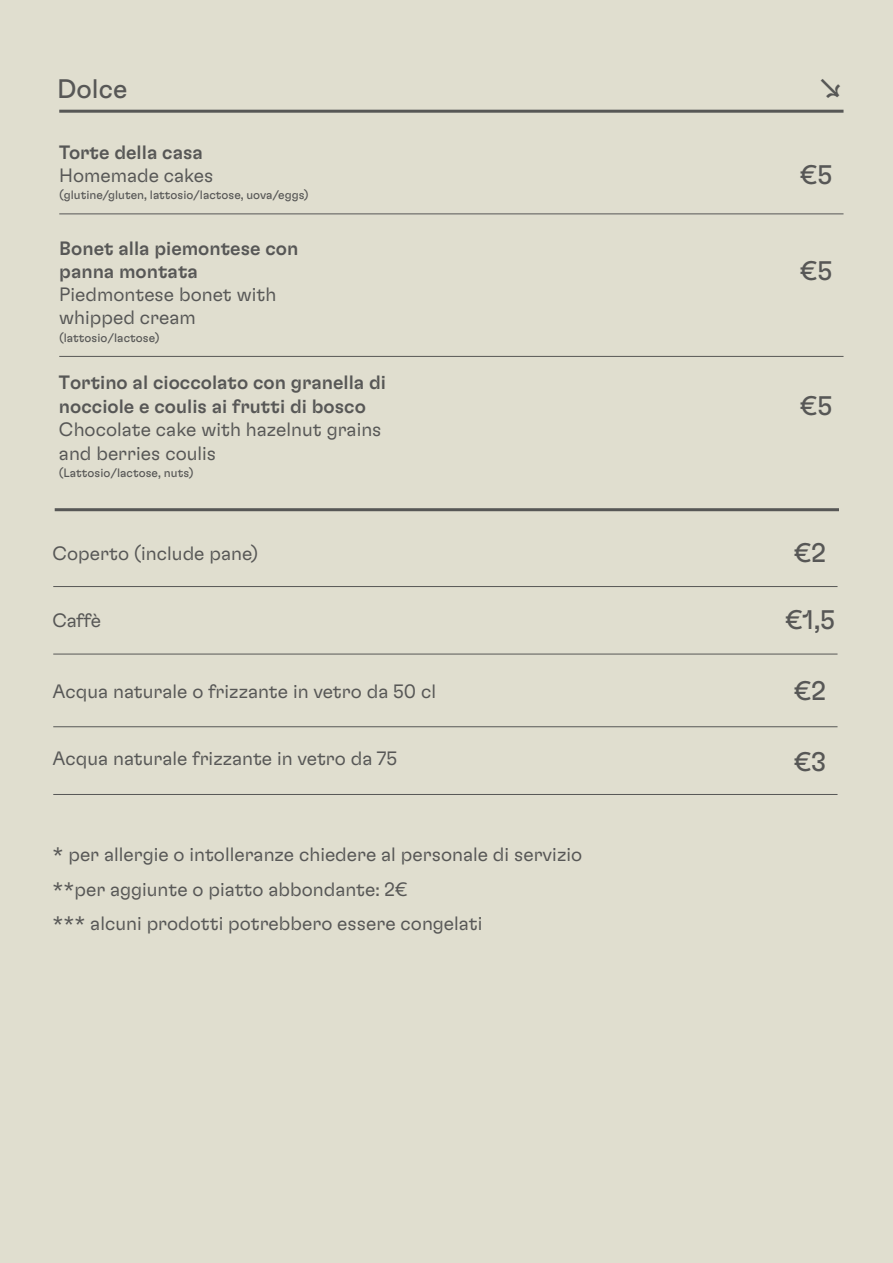
<style>
.page{position:relative;width:893px;height:1263px;background:#e0decf}
.page>*{position:absolute;margin:0;border:0;box-sizing:border-box;transform-origin:0 0}
.t1{font:26.85px "GT Flexa";color:#575756}
.t2{font:500 26.85px "GT Flexa";color:#575756}
.t3{font:300 19.35px/34px "GT Flexa";color:#575756}
.t4{font:500 19.35px/23.2px "GT Flexa";color:#575756}
.t5{font:12.15px "GT Flexa";color:#575756}
</style>
<div class="page">
<hr style="left:55px;top:508px;width:784px;height:3px;background:#575756">
<hr style="left:53px;top:586px;width:784px;height:1px;background:#575756">
<hr style="left:53px;top:654px;width:784px;height:1px;background:#575756">
<hr style="left:53px;top:726px;width:784px;height:1px;background:#575756">
<hr style="left:53px;top:794px;width:784px;height:1px;background:#575756">
<hr style="left:59px;top:110px;width:784px;height:3px;background:#575756">
<hr style="left:59px;top:214px;width:784px;height:1px;background:#575756">
<hr style="left:59px;top:356px;width:784px;height:1px;background:#575756">
<h1 class="t1" style="left:57px;top:72px;width:72px">Dolce</h1>
<p class="t4" style="left:59px;top:139px;width:145px">Torte della casa</p>
<p class="t3" style="left:59px;top:157px;width:156px">Homemade cakes</p>
<p class="t5" style="left:59px;top:188px;width:251px">(glutine/gluten, lattosio/lactose, uova/eggs)</p>
<p class="t4" style="left:59px;top:235px;width:241px">Bonet alla piemontese con panna montata</p>
<p class="t3" style="left:59px;top:282px;width:219px;line-height:23.2px">Piedmontese bonet with whipped cream</p>
<p class="t5" style="left:59px;top:330px;width:102px">(lattosio/lactose)</p>
<p class="t4" style="left:59px;top:370px;width:329px">Tortino al cioccolato con granella di nocciole e coulis ai frutti di bosco</p>
<p class="t3" style="left:59px;top:417px;width:324px;line-height:23.5px">Chocolate cake with hazelnut grains and berries coulis</p>
<p class="t5" style="left:59px;top:465px;width:136px">(Lattosio/lactose, nuts)</p>
<p class="t3" style="left:53px;top:536px;width:207px">Coperto (include pane)</p>
<p class="t3" style="left:53px;top:602px;width:50px">Caffè</p>
<p class="t3" style="left:53px;top:673px;width:385px">Acqua naturale o frizzante in vetro da 50 cl</p>
<p class="t3" style="left:53px;top:741px;width:346px">Acqua naturale frizzante in vetro da 75</p>
<p class="t3" style="left:53px;top:837px;width:531px">* per allergie o intolleranze chiedere al personale di servizio **per aggiunte o piatto abbondante: 2€<br>*** alcuni prodotti potrebbero essere congelati</p>
<h1 class="t2" style="left:820px;top:72px;width:23px">↘</h1>
<h1 class="t1" style="left:800px;top:158px;width:33px">€5</h1>
<h1 class="t1" style="left:800px;top:254px;width:33px">€5</h1>
<h1 class="t1" style="left:800px;top:389px;width:33px">€5</h1>
<h1 class="t1" style="left:794px;top:536px;width:33px">€2</h1>
<h1 class="t1" style="left:785px;top:603px;width:51px">€1,5</h1>
<h1 class="t1" style="left:794px;top:674px;width:33px">€2</h1>
<h1 class="t1" style="left:794px;top:745px;width:33px">€3</h1>
</div>
